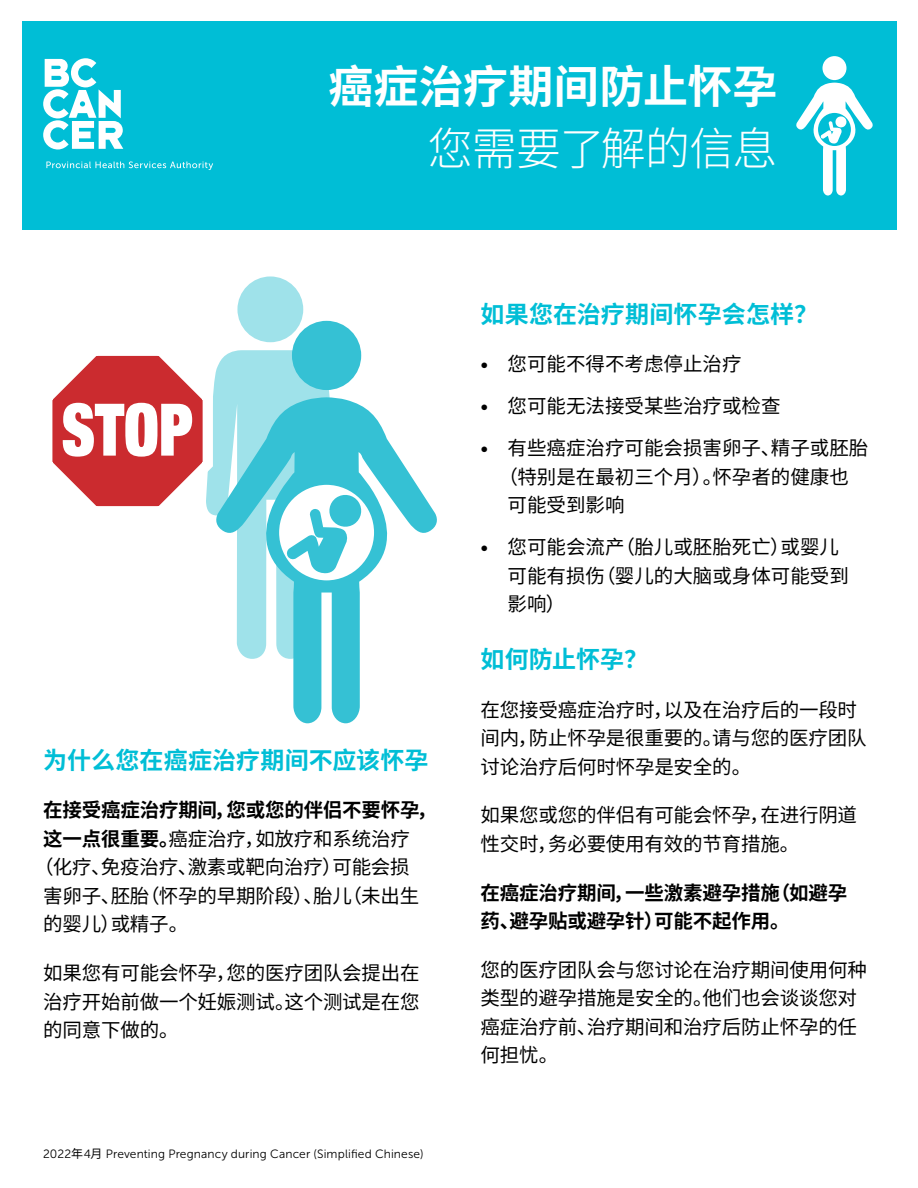
<style>
.page{position:relative;width:918px;height:1188px;background:#fff}
.page>*{position:absolute;margin:0;border:0;box-sizing:border-box;transform-origin:0 0}
.t1{font:700 45px "Noto Sans SC";letter-spacing:.005em;color:#fff}
.t2{font:300 45px "Noto Sans SC";letter-spacing:-.025em;color:#fff}
.t3{font:700 24px "Noto Sans SC";letter-spacing:.005em;color:#00bed6}
.t4{font:19.5px/28.5px "Noto Sans SC";letter-spacing:-.01em;color:#000}
.t5{font:700 19.5px/28.5px "Noto Sans SC";letter-spacing:-.01em;color:#000}
.t6{font:12px "Museo Sans 300";letter-spacing:.01em;color:#000}
.s1{font-weight:700}
.s2{font-family:"Noto Sans SC"}
.s3{font-family:"Museo Sans 300"}
</style>
<div class="page">
<div style="left:22px;top:22px;width:874px;height:208px;background:#00bed6"></div>
<svg style="left:46px;top:161px;width:167px;height:9px"></svg>
<svg style="left:43px;top:58px;width:80px;height:92px"></svg>
<div style="left:237px;top:276px;width:66px;height:66px;background:#9fe2ea;border-radius:33px"></div>
<div style="left:292px;top:321px;width:69px;height:69px;background:#35c1d4;border-radius:35px"></div>
<svg style="left:293px;top:406px;width:144px;height:317px"></svg>
<div style="left:822px;top:56px;width:24px;height:24px;background:#fff;border-radius:12px"></div>
<svg style="left:796px;top:83px;width:77px;height:113px"></svg>
<svg style="left:52px;top:340px;width:311px;height:319px"></svg>
<h1 class="t1" style="left:328px;top:61px;width:451px">癌症治疗期间防止怀孕</h1>
<h1 class="t2" style="left:428px;top:123px;width:351px">您需要了解的信息</h1>
<p class="t3" style="left:43px;top:747px;width:387px">为什么您在癌症治疗期间不应该怀孕</p>
<p class="t5" style="left:43px;top:796px;width:395px">在接受癌症治疗期间，您或您的伴侣不要怀孕，</p>
<p class="t4" style="left:43px;top:825px;width:368px"><span class="s1">这一点很重要。</span>癌症治疗，如放疗和系统治疗</p>
<p class="t4" style="left:34px;top:853px;width:377px">（化疗、免疫治疗、激素或靶向治疗）可能会损</p>
<p class="t4" style="left:43px;top:882px;width:378px">害卵子、胚胎（怀孕的早期阶段）、胎儿（未出生</p>
<p class="t4" style="left:43px;top:910px;width:147px">的婴儿）或精子。</p>
<p class="t4" style="left:43px;top:959px;width:378px;text-align:justify">如果您有可能会怀孕，您的医疗团队会提出在治疗开始前做一个妊娠测试。这个测试是在您的同意下做的。</p>
<p class="t6" style="left:43px;top:1147px;width:382px">2022<span class="s2">年</span>4<span class="s2">月</span> Preventing Pregnancy during Cancer (Simplified Chinese)</p>
<p class="t3" style="left:481px;top:301px;width:339px">如果您在治疗期间怀孕会怎样？</p>
<p class="t4" style="left:481px;top:350px;width:263px"><span class="s3">•</span> 您可能不得不考虑停止治疗</p>
<p class="t4" style="left:481px;top:392px;width:302px"><span class="s3">•</span> 您可能无法接受某些治疗或检查</p>
<p class="t4" style="left:481px;top:434px;width:389px"><span class="s3">•</span> 有些癌症治疗可能会损害卵子、精子或胚胎</p>
<p class="t4" style="left:499px;top:463px;width:352px">（特别是在最初三个月）。怀孕者的健康也</p>
<p class="t4" style="left:508px;top:491px;width:118px">可能受到影响</p>
<p class="t4" style="left:508px;top:533px;width:343px;text-indent:-27px"><span class="s3">•</span> 您可能会流产（胎儿或胚胎死亡）或婴儿可能有损伤（婴儿的大脑或身体可能受到影响）</p>
<p class="t3" style="left:481px;top:646px;width:169px">如何防止怀孕？</p>
<p class="t4" style="left:481px;top:696px;width:388px">在您接受癌症治疗时，以及在治疗后的一段时间内，防止怀孕是很重要的。请与您的医疗团队讨论治疗后何时怀孕是安全的。</p>
<p class="t4" style="left:481px;top:801px;width:378px">如果您或您的伴侣有可能会怀孕，在进行阴道性交时，务必要使用有效的节育措施。</p>
<p class="t5" style="left:481px;top:879px;width:368px">在癌症治疗期间，一些激素避孕措施（如避孕药、避孕贴或避孕针）可能不起作用。</p>
<p class="t4" style="left:481px;top:956px;width:388px">您的医疗团队会与您讨论在治疗期间使用何种类型的避孕措施是安全的。他们也会谈谈您对癌症治疗前、治疗期间和治疗后防止怀孕的任何担忧。</p>
</div>
